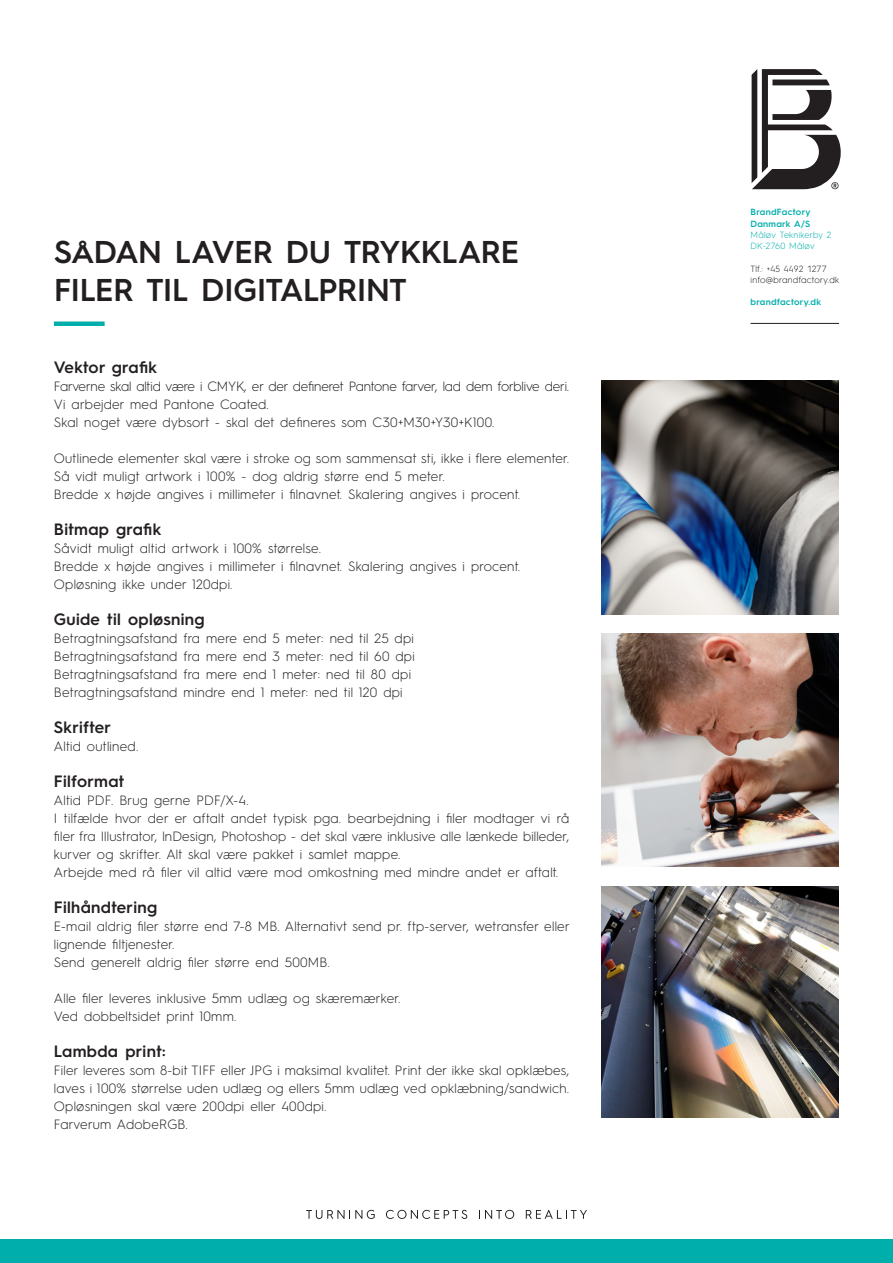
<style>
.page{position:relative;width:893px;height:1263px;background:#fff}
.page>*{position:absolute;margin:0;border:0;box-sizing:border-box;transform-origin:0 0}
.t1{font:600 31.65px "Hurme Geometric Sans 3";letter-spacing:-.01em;color:#231f20}
.t2{font:600 16.5px "Hurme Geometric Sans 3";letter-spacing:.02em;color:#231f20}
.t3{font:300 13.5px/18px "Hurme Geometric Sans 3";letter-spacing:.02em;color:#231f20}
.t4{font:300 13.5px "Hurme Geometric Sans 3";letter-spacing:-.01em;color:#231f20}
.t5{font:600 9px/11.2px "Hurme Geometric Sans 3";letter-spacing:.03em;color:#00afab}
.t6{font:300 9px/11.2px "Hurme Geometric Sans 3";letter-spacing:.025em;color:#231f20}
.t7{font:300 9px/11.2px "Hurme Geometric Sans 3";letter-spacing:.025em;color:#00afab}
</style>
<div class="page">
<div style="left:0;top:1239px;width:893px;height:24px;background:#00afab"></div>
<svg style="left:306px;top:1210px;width:69px;height:9px"></svg>
<svg style="left:386px;top:1210px;width:81px;height:9px"></svg>
<svg style="left:479px;top:1210px;width:35px;height:9px"></svg>
<svg style="left:526px;top:1210px;width:61px;height:9px"></svg>
<hr style="left:750px;top:323px;width:89px;height:1px;background:#231f20">
<svg style="left:752px;top:69px;width:89px;height:120px"></svg>
<img style="left:602px;top:381px;width:237px;height:233px">
<img style="left:602px;top:887px;width:237px;height:230px">
<img style="left:602px;top:633px;width:237px;height:233px">
<div style="left:54px;top:321px;width:51px;height:5px;background:#00afab"></div>
<p class="t1" style="left:54px;top:230px;width:467px">SÅDAN LAVER DU TRYKKLARE</p>
<p class="t1" style="left:54px;top:267px;width:354px">FILER TIL DIGITALPRINT</p>
<p class="t2" style="left:54px;top:355px;width:104px">Vektor grafik</p>
<p class="t4" style="left:54px;top:377px;width:517px">Farverne skal altid være i CMYK, er der defineret Pantone farver, lad dem forblive deri.</p>
<p class="t3" style="left:54px;top:394px;width:217px">Vi arbejder med Pantone Coated.</p>
<p class="t3" style="left:54px;top:412px;width:442px">Skal noget være dybsort - skal det defineres som C30+M30+Y30+K100.</p>
<p class="t3" style="left:54px;top:448px;width:517px">Outlinede elementer skal være i stroke og som sammensat sti, ikke i flere elementer.</p>
<p class="t3" style="left:54px;top:466px;width:392px">Så vidt muligt artwork i 100% - dog aldrig større end 5 meter.</p>
<p class="t3" style="left:54px;top:484px;width:468px">Bredde x højde angives i millimeter i filnavnet. Skalering angives i procent.</p>
<p class="t2" style="left:54px;top:517px;width:109px">Bitmap grafik</p>
<p class="t3" style="left:54px;top:538px;width:269px">Såvidt muligt altid artwork i 100% størrelse.</p>
<p class="t3" style="left:54px;top:556px;width:468px">Bredde x højde angives i millimeter i filnavnet. Skalering angives i procent.</p>
<p class="t3" style="left:54px;top:574px;width:180px">Opløsning ikke under 120dpi.</p>
<p class="t2" style="left:54px;top:607px;width:152px">Guide til opløsning</p>
<p class="t3" style="left:54px;top:628px;width:361px">Betragtningsafstand fra mere end 5 meter: ned til 25 dpi</p>
<p class="t3" style="left:54px;top:646px;width:362px">Betragtningsafstand fra mere end 3 meter: ned til 60 dpi</p>
<p class="t3" style="left:54px;top:664px;width:359px">Betragtningsafstand fra mere end 1 meter: ned til 80 dpi</p>
<p class="t3" style="left:54px;top:682px;width:350px">Betragtningsafstand mindre end 1 meter: ned til 120 dpi</p>
<p class="t2" style="left:54px;top:715px;width:59px">Skrifter</p>
<p class="t3" style="left:54px;top:736px;width:86px">Altid outlined.</p>
<p class="t2" style="left:54px;top:769px;width:72px">Filformat</p>
<p class="t3" style="left:54px;top:790px;width:196px">Altid PDF. Brug gerne PDF/X-4.</p>
<p class="t3" style="left:54px;top:808px;width:517px;text-align:justify">I tilfælde hvor der er aftalt andet typisk pga. bearbejdning i filer modtager vi rå filer fra Illustrator, lnDesign, Photoshop - det skal være inklusive alle lænkede billeder, kurver og skrifter. Alt skal være pakket i samlet mappe.</p>
<p class="t3" style="left:54px;top:862px;width:506px">Arbejde med rå filer vil altid være mod omkostning med mindre andet er aftalt.</p>
<p class="t2" style="left:54px;top:895px;width:105px">Filhåndtering</p>
<p class="t3" style="left:54px;top:916px;width:517px">E-mail aldrig filer større end 7-8 MB. Alternativt send pr. ftp-server, wetransfer eller lignende filtjenester.</p>
<p class="t3" style="left:54px;top:952px;width:277px">Send generelt aldrig filer større end 500MB.</p>
<p class="t3" style="left:54px;top:988px;width:348px">Alle filer leveres inklusive 5mm udlæg og skæremærker.</p>
<p class="t3" style="left:54px;top:1006px;width:184px">Ved dobbeltsidet print 10mm.</p>
<p class="t2" style="left:54px;top:1039px;width:113px">Lambda print:</p>
<p class="t3" style="left:54px;top:1060px;width:517px">Filer leveres som 8-bit TIFF eller JPG i maksimal kvalitet. Print der ikke skal opklæbes, laves i 100% størrelse uden udlæg og ellers 5mm udlæg ved opklæbning/sandwich.</p>
<p class="t3" style="left:54px;top:1096px;width:274px">Opløsningen skal være 200dpi eller 400dpi.</p>
<p class="t3" style="left:54px;top:1114px;width:135px">Farverum AdobeRGB.</p>
<p class="t5" style="left:750px;top:206px;width:62px">BrandFactory<br>Danmark A/S</p>
<p class="t7" style="left:750px;top:228px;width:82px">Måløv Teknikerby 2<br>DK-2760 Måløv</p>
<p class="t6" style="left:750px;top:262px;width:90px">Tlf.: +45 4492 1277 info@brandfactory.dk</p>
<p class="t5" style="left:750px;top:296px;width:72px">brandfactory.dk</p>
</div>
